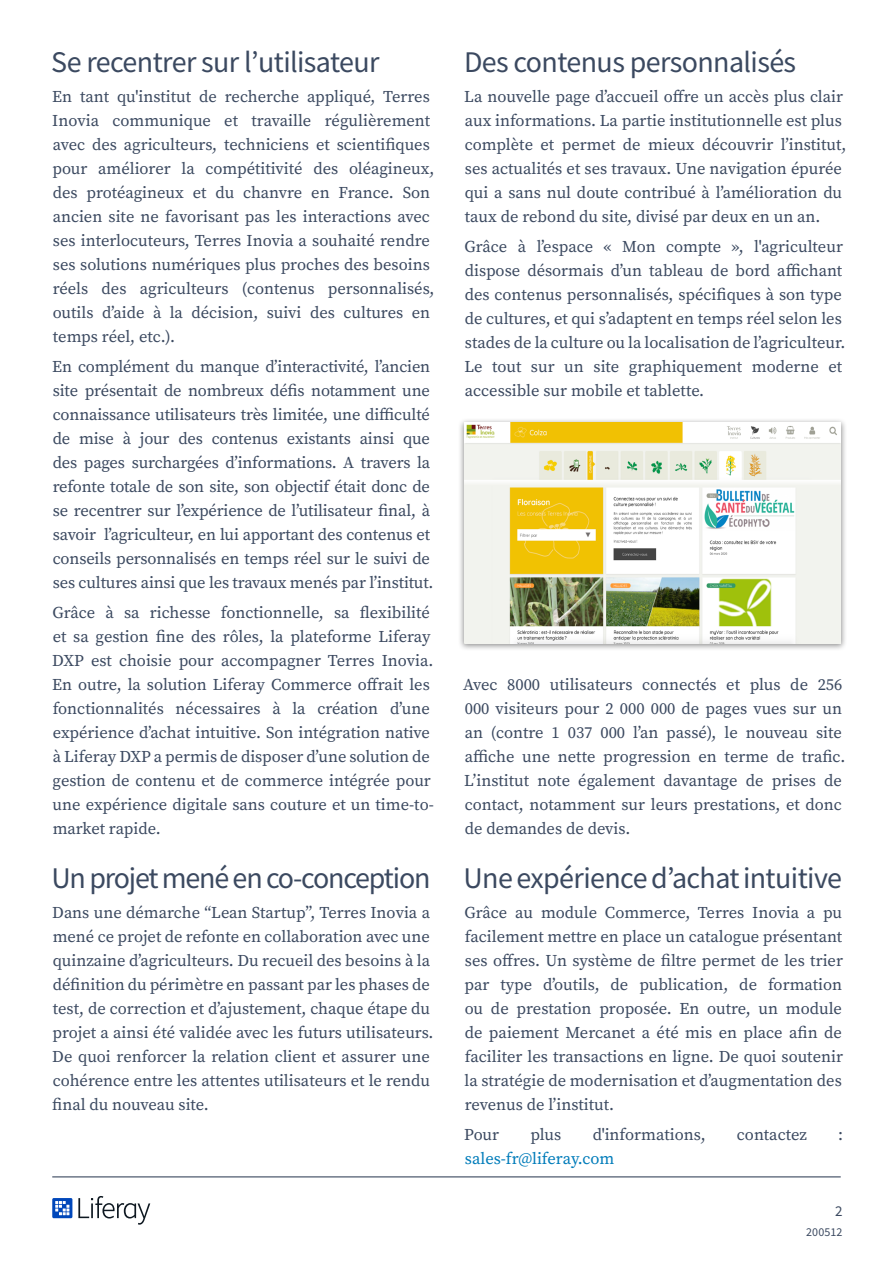
<style>
.page{position:relative;width:893px;height:1263px;background:#fff}
.page>*{position:absolute;margin:0;border:0;box-sizing:border-box;transform-origin:0 0}
.t1{font:30px "Source Sans Pro";letter-spacing:-.02em;color:#3b4960}
.t2{font:30px "Source Sans Pro";letter-spacing:-.04em;color:#3b4960}
.t3{font:16.5px/24px "Source Serif Pro";color:#3b4960}
.t4{font:16.5px "Source Serif Pro";color:#007cba}
.t5{font:15px "Source Sans Pro";color:#3b4960}
.t6{font:12px "Source Sans Pro";letter-spacing:.01em;color:#3b4960}
</style>
<div class="page">
<svg style="left:52px;top:1198px;width:20px;height:20px"></svg>
<svg style="left:78px;top:1196px;width:72px;height:28px"></svg>
<hr style="left:52px;top:1176px;width:789px;height:1px;background:#3b4960">
<div style="left:458px;top:418px;width:389px;height:233px;background:#000;opacity:.45"></div>
<img style="left:464px;top:422px;width:377px;height:222px">
<h1 class="t1" style="left:51px;top:43px;width:330px">Se recentrer sur l’utilisateur</h1>
<p class="t3" style="left:52px;top:84px;width:384px">En tant qu'institut de recherche appliqué, Terres Inovia communique et travaille régulièrement avec des agriculteurs, techniciens et scientifiques pour améliorer la compétitivité des oléagineux, des protéagineux et du chanvre en France. Son ancien site ne favorisant pas les interactions avec ses interlocuteurs, Terres Inovia a souhaité rendre ses solutions numériques plus proches des besoins réels des agriculteurs (contenus personnalisés, outils d’aide à la décision, suivi des cultures en temps réel, etc.).</p>
<p class="t3" style="left:52px;top:355px;width:383px">En complément du manque d’interactivité, l’ancien site présentait de nombreux défis notamment une connaissance utilisateurs très limitée, une difficulté de mise à jour des contenus existants ainsi que des pages surchargées d’informations. A travers la refonte totale de son site, son objectif était donc de se recentrer sur l’expérience de l’utilisateur final, à savoir l’agriculteur, en lui apportant des contenus et conseils personnalisés en temps réel sur le suivi de ses cultures ainsi que les travaux menés par l’institut.</p>
<p class="t3" style="left:52px;top:601px;width:383px">Grâce à sa richesse fonctionnelle, sa flexibilité et sa gestion fine des rôles, la plateforme Liferay DXP est choisie pour accompagner Terres Inovia.<br>En outre, la solution Liferay Commerce offrait les fonctionnalités nécessaires à la création d’une expérience d’achat intuitive. Son intégration native à Liferay DXP a permis de disposer d’une solution de gestion de contenu et de commerce intégrée pour une expérience digitale sans couture et un time-to&shy;market rapide.</p>
<h1 class="t2" style="left:51px;top:859px;width:380px">Un projet mené en co-conception</h1>
<p class="t3" style="left:52px;top:900px;width:383px">Dans une démarche “Lean Startup”, Terres Inovia a mené ce projet de refonte en collaboration avec une quinzaine d’agriculteurs. Du recueil des besoins à la définition du périmètre en passant par les phases de test, de correction et d’ajustement, chaque étape du projet a ainsi été validée avec les futurs utilisateurs.<br>De quoi renforcer la relation client et assurer une cohérence entre les attentes utilisateurs et le rendu final du nouveau site.</p>
<h1 class="t1" style="left:464px;top:43px;width:334px">Des contenus personnalisés</h1>
<p class="t3" style="left:464px;top:84px;width:384px">La nouvelle page d’accueil offre un accès plus clair aux informations. La partie institutionnelle est plus complète et permet de mieux découvrir l’institut, ses actualités et ses travaux. Une navigation épurée qui a sans nul doute contribué à l’amélioration du taux de rebond du site, divisé par deux en un an.</p>
<p class="t3" style="left:464px;top:235px;width:383px">Grâce à l’espace « Mon compte », l'agriculteur dispose désormais d’un tableau de bord affichant des contenus personnalisés, spécifiques à son type de cultures, et qui s’adaptent en temps réel selon les stades de la culture ou la localisation de l’agriculteur.<br>Le tout sur un site graphiquement moderne et accessible sur mobile et tablette.</p>
<p class="t3" style="left:463px;top:672px;width:384px">Avec 8000 utilisateurs connectés et plus de 256<br>000 visiteurs pour 2 000 000 de pages vues sur un an (contre 1 037 000 l’an passé), le nouveau site affiche une nette progression en terme de trafic.<br>L’institut note également davantage de prises de contact, notamment sur leurs prestations, et donc de demandes de devis.</p>
<h1 class="t1" style="left:463px;top:859px;width:380px">Une expérience d’achat intuitive</h1>
<p class="t3" style="left:464px;top:900px;width:380px;text-align:justify">Grâce au module Commerce, Terres Inovia a pu facilement mettre en place un catalogue présentant ses offres. Un système de filtre permet de les trier par type d’outils, de publication, de formation ou de prestation proposée. En outre, un module de paiement Mercanet a été mis en place afin de faciliter les transactions en ligne. De quoi soutenir la stratégie de modernisation et d’augmentation des revenus de l’institut.</p>
<p class="t3" style="left:464px;top:1123px;width:36px">Pour</p>
<p class="t3" style="left:530px;top:1123px;width:32px">plus</p>
<p class="t3" style="left:593px;top:1123px;width:114px">d'informations,</p>
<p class="t3" style="left:737px;top:1123px;width:72px">contactez</p>
<p class="t3" style="left:838px;top:1123px;width:6px">:</p>
<p class="t4" style="left:465px;top:1148px;width:151px">sales-fr@liferay.com</p>
<p class="t5" style="left:835px;top:1201px;width:9px">2</p>
<p class="t6" style="left:806px;top:1224px;width:38px">200512</p>
</div>
